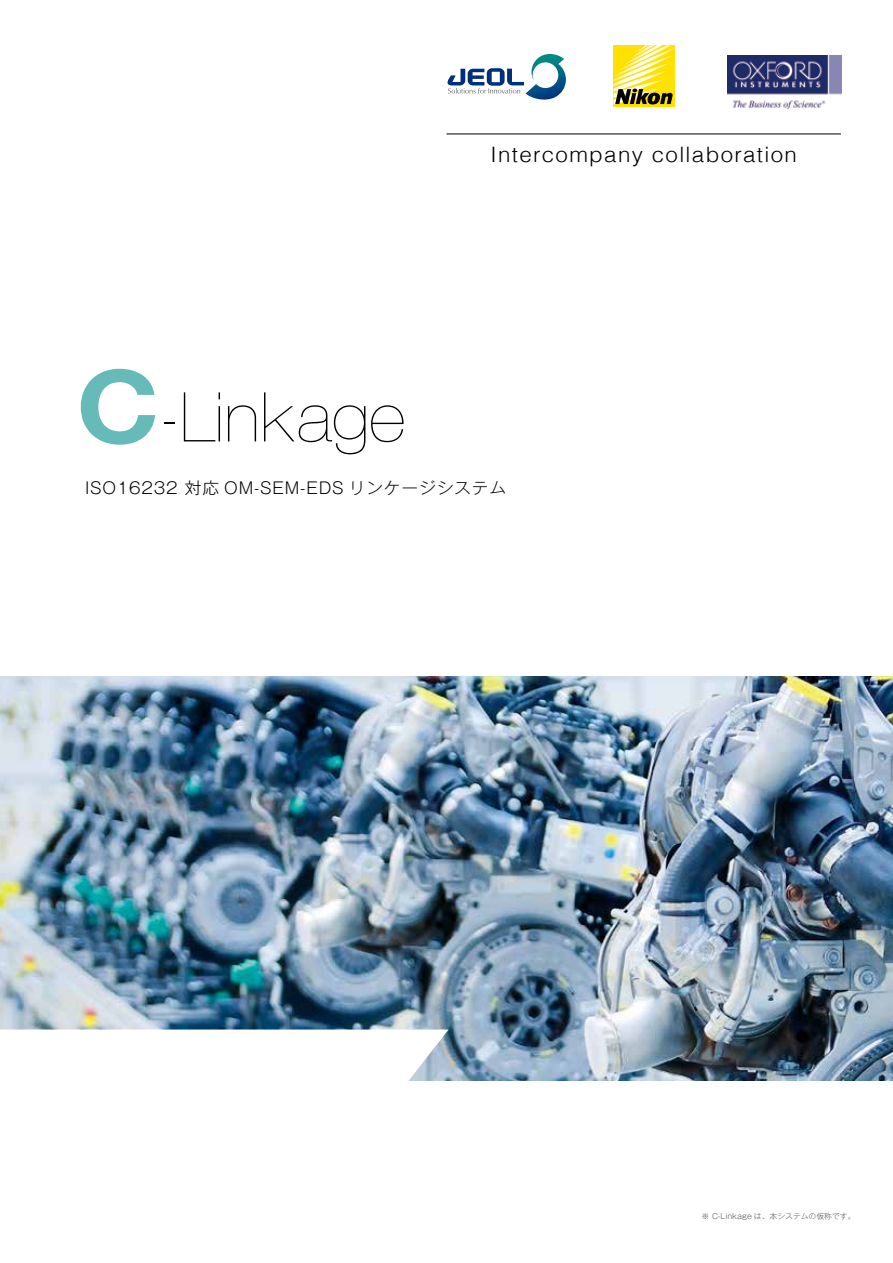
<style>
.page{position:relative;width:893px;height:1263px;background:#fff}
.page>*{position:absolute;margin:0;border:0;box-sizing:border-box;transform-origin:0 0}
.t1{font:200 68.7px "Helvetica Neue";color:#000;scale:.9 1}
.t2{font:300 21.3px "Helvetica";letter-spacing:.06em;color:#000;scale:1.05 1}
.t3{font:300 15.9px "Gothic MB101 Pro";letter-spacing:.05em;color:#000;scale:1.05 1}
.t4{font:300 7.5px "Gothic MB101 Pro";color:#595757;scale:1.05 1}
.s1{font-weight:700;font-size:101.55px;color:#66bab8}
</style>
<div class="page">
<svg style="left:447px;top:54px;width:119px;height:46px"></svg>
<img style="left:727px;top:56px;width:115px;height:53px">
<img style="left:0;top:677px;width:893px;height:404px">
<svg style="left:0;top:1029px;width:449px;height:52px"></svg>
<svg style="left:613px;top:45px;width:62px;height:60px;background:#dbc83e"></svg>
<hr style="left:446px;top:134px;width:395px;height:1px;background:#000">
<h2 class="t2" style="left:490px;top:136px;width:293px">Intercompany collaboration</h2>
<h1 class="t1" style="left:77px;top:364px;width:367px"><span class="s1">C</span>-Linkage</h1>
<p class="t3" style="left:85px;top:474px;width:403px">ISO16232 対応 OM-SEM-EDS リンケージシステム</p>
<p class="t4" style="left:702px;top:1209px;width:148px">※ C-Linkage は、本システムの仮称です。</p>
</div>
